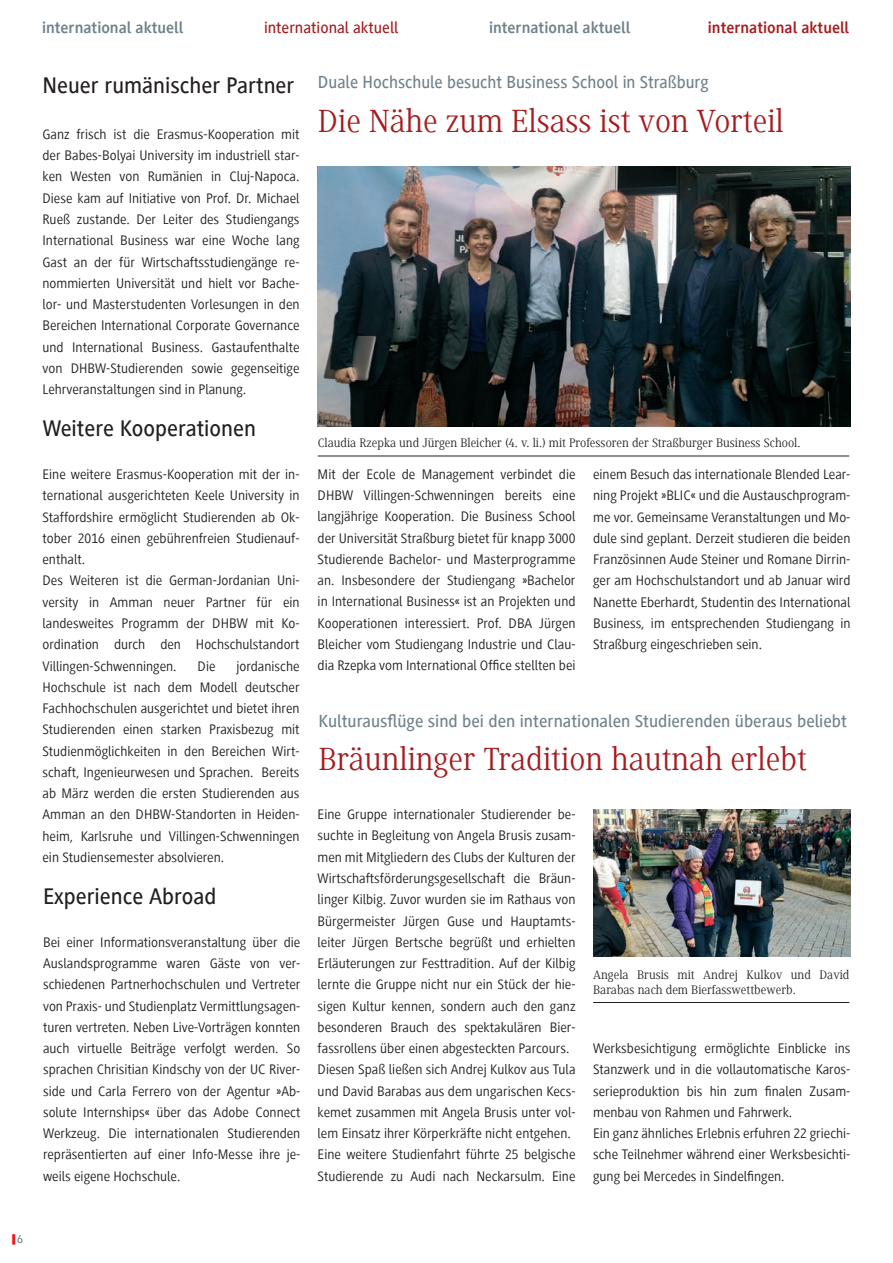
<style>
.page{position:relative;width:893px;height:1263px;background:#fff}
.page>*{position:absolute;margin:0;border:0;box-sizing:border-box;transform-origin:0 0}
.t1{font:33px "Generis Serif Com";color:#a61c1f}
.t2{font:500 23.25px "Generis Sans Com";color:#231f20}
.t3{font:500 18px "Generis Sans Com";color:#6f818a}
.t4{font:700 16.5px "Generis Sans Com";color:#6f818a}
.t5{font:500 16.5px "Generis Sans Com";color:#a61c1f}
.t6{font:700 16.5px "Generis Sans Com";color:#a61c1f}
.t7{font:14.25px/21.3px "Generis Sans Com";color:#231f20;text-align:justify}
.t8{font:12.75px/15.3px "Generis Serif Com";color:#231f20}
.t9{font:500 12px "Generis Sans Com";color:#6f818a}
</style>
<div class="page">
<hr style="left:318px;top:456px;width:531px;height:1px;background:#231f20">
<svg style="left:12px;top:1234px;width:3px;height:10px"></svg>
<img style="left:593px;top:809px;width:257px;height:148px">
<hr style="left:593px;top:1002px;width:256px;height:1px;background:#231f20">
<img style="left:318px;top:166px;width:532px;height:260px">
<p class="t4" style="left:42px;top:18px;width:143px">international aktuell</p>
<p class="t5" style="left:264px;top:18px;width:136px">international aktuell</p>
<p class="t4" style="left:489px;top:18px;width:143px">international aktuell</p>
<p class="t6" style="left:708px;top:18px;width:143px">international aktuell</p>
<h2 class="t2" style="left:42px;top:72px;width:254px">Neuer rumänischer Partner</h2>
<p class="t7" style="left:43px;top:124px;width:259px">Ganz frisch ist die Erasmus-Kooperation mit der Babes-Bolyai University im industriell star&shy;ken Westen von Rumänien in Cluj-Napoca.<br>Diese kam auf Initiative von Prof. Dr. Michael Rueß zustande. Der Leiter des Studiengangs International Business war eine Woche lang Gast an der für Wirtschaftsstudiengänge re&shy;nommierten Universität und hielt vor Bache&shy;lor- und Masterstudenten Vorlesungen in den Bereichen International Corporate Governance und International Business. Gastaufenthalte von DHBW-Studierenden sowie gegenseitige Lehrveranstaltungen sind in Planung.</p>
<h2 class="t2" style="left:43px;top:416px;width:215px">Weitere Kooperationen</h2>
<p class="t7" style="left:43px;top:464px;width:259px;text-align:left">Eine weitere Erasmus-Kooperation mit der in&shy;ternational ausgerichteten Keele University in Staffordshire ermöglicht Studierenden ab Ok&shy;tober 2016 einen gebührenfreien Studienauf&shy;enthalt.<br>Des Weiteren ist die German-Jordanian Uni&shy;versity in Amman neuer Partner für ein landesweites Programm der DHBW mit Ko&shy;ordination durch den Hochschulstandort Villingen-Schwenningen.</p>
<p class="t7" style="left:43px;top:655px;width:259px;text-indent:194px">jordanische Hochschule ist nach dem Modell deutscher Fachhochschulen ausgerichtet und bietet ihren Studierenden einen starken Praxisbezug mit Studienmöglichkeiten in den Bereichen Wirt&shy;schaft, Ingenieurwesen und Sprachen. Bereits ab März werden die ersten Studierenden aus Amman an den DHBW-Standorten in Heiden&shy;heim, Karlsruhe und Villingen-Schwenningen ein Studiensemester absolvieren.</p>
<p class="t7" style="left:198px;top:655px;width:19px">Die</p>
<h2 class="t2" style="left:43px;top:883px;width:175px">Experience Abroad</h2>
<p class="t7" style="left:43px;top:931px;width:259px">Bei einer Informationsveranstaltung über die Auslandsprogramme waren Gäste von ver&shy;schiedenen Partnerhochschulen und Vertreter von Praxis- und Studienplatz Vermittlungsagen&shy;turen vertreten. Neben Live-Vorträgen konnten auch virtuelle Beiträge verfolgt werden. So sprachen Chrisitian Kindschy von der UC River&shy;side und Carla Ferrero von der Agentur »Ab&shy;solute Internships« über das Adobe Connect Werkzeug. Die internationalen Studierenden repräsentierten auf einer Info-Messe ihre je&shy;weils eigene Hochschule.</p>
<p class="t3" style="left:318px;top:73px;width:392px">Duale Hochschule besucht Business School in Straßburg</p>
<h1 class="t1" style="left:318px;top:103px;width:467px">Die Nähe zum Elsass ist von Vorteil</h1>
<p class="t8" style="left:318px;top:435px;width:484px">Claudia Rzepka und Jürgen Bleicher (4. v. li.) mit Professoren der Straßburger Business School.</p>
<p class="t7" style="left:318px;top:463px;width:259px">Mit der Ecole de Management verbindet die DHBW Villingen-Schwenningen bereits eine langjährige Kooperation. Die Business School der Universität Straßburg bietet für knapp 3000<br>Studierende Bachelor- und Masterprogramme an. Insbesondere der Studiengang »Bachelor in International Business« ist an Projekten und Kooperationen interessiert. Prof. DBA Jürgen Bleicher vom Studiengang Industrie und Clau&shy;dia Rzepka vom International Office stellten bei</p>
<p class="t7" style="left:593px;top:464px;width:259px">einem Besuch das internationale Blended Lear&shy;ning Projekt »BLIC« und die Austauschprogram&shy;me vor. Gemeinsame Veranstaltungen und Mo&shy;dule sind geplant. Derzeit studieren die beiden Französinnen Aude Steiner und Romane Dirrin&shy;ger am Hochschulstandort und ab Januar wird Nanette Eberhardt, Studentin des International Business, im entsprechenden Studiengang in Straßburg eingeschrieben sein.</p>
<p class="t3" style="left:318px;top:711px;width:530px">Kulturausflüge sind bei den internationalen Studierenden überaus beliebt</p>
<h1 class="t1" style="left:318px;top:741px;width:490px">Bräunlinger Tradition hautnah erlebt</h1>
<p class="t7" style="left:318px;top:804px;width:259px;text-align:left">Eine Gruppe internationaler Studierender be&shy;suchte in Begleitung von Angela Brusis zusam&shy;men mit Mitgliedern des Clubs der Kulturen der Wirtschaftsförderungsgesellschaft die Bräun&shy;linger Kilbig. Zuvor wurden sie im Rathaus von Bürgermeister Jürgen Guse und Hauptamts&shy;leiter Jürgen Bertsche begrüßt und erhielten Erläuterungen zur Festtradition. Auf der Kilbig lernte die Gruppe nicht nur ein Stück der hie&shy;sigen Kultur kennen, sondern auch den ganz besonderen Brauch des spektakulären Bier&shy;fassrollens über einen abgesteckten Parcours.<br>Diesen Spaß ließen sich Andrej Kulkov aus Tula und David Barabas aus dem ungarischen Kecs&shy;kemet zusammen mit Angela Brusis unter vol&shy;lem Einsatz ihrer Körperkräfte nicht entgehen.<br>Eine weitere Studienfahrt führte 25 belgische Studierende zu Audi nach Neckarsulm. Eine</p>
<p class="t8" style="left:593px;top:967px;width:258px">Angela Brusis mit Andrej Kulkov und David<br>Barabas nach dem Bierfasswettbewerb.</p>
<p class="t7" style="left:593px;top:1038px;width:259px;text-align:left">Werksbesichtigung ermöglichte Einblicke ins Stanzwerk und in die vollautomatische Karos&shy;serieproduktion bis hin zum finalen Zusam&shy;menbau von Rahmen und Fahrwerk.<br>Ein ganz ähnliches Erlebnis erfuhren 22 griechi&shy;sche Teilnehmer während einer Werksbesichti&shy;gung bei Mercedes in Sindelfingen.</p>
<p class="t9" style="left:17px;top:1232px;width:7px">6</p>
</div>
